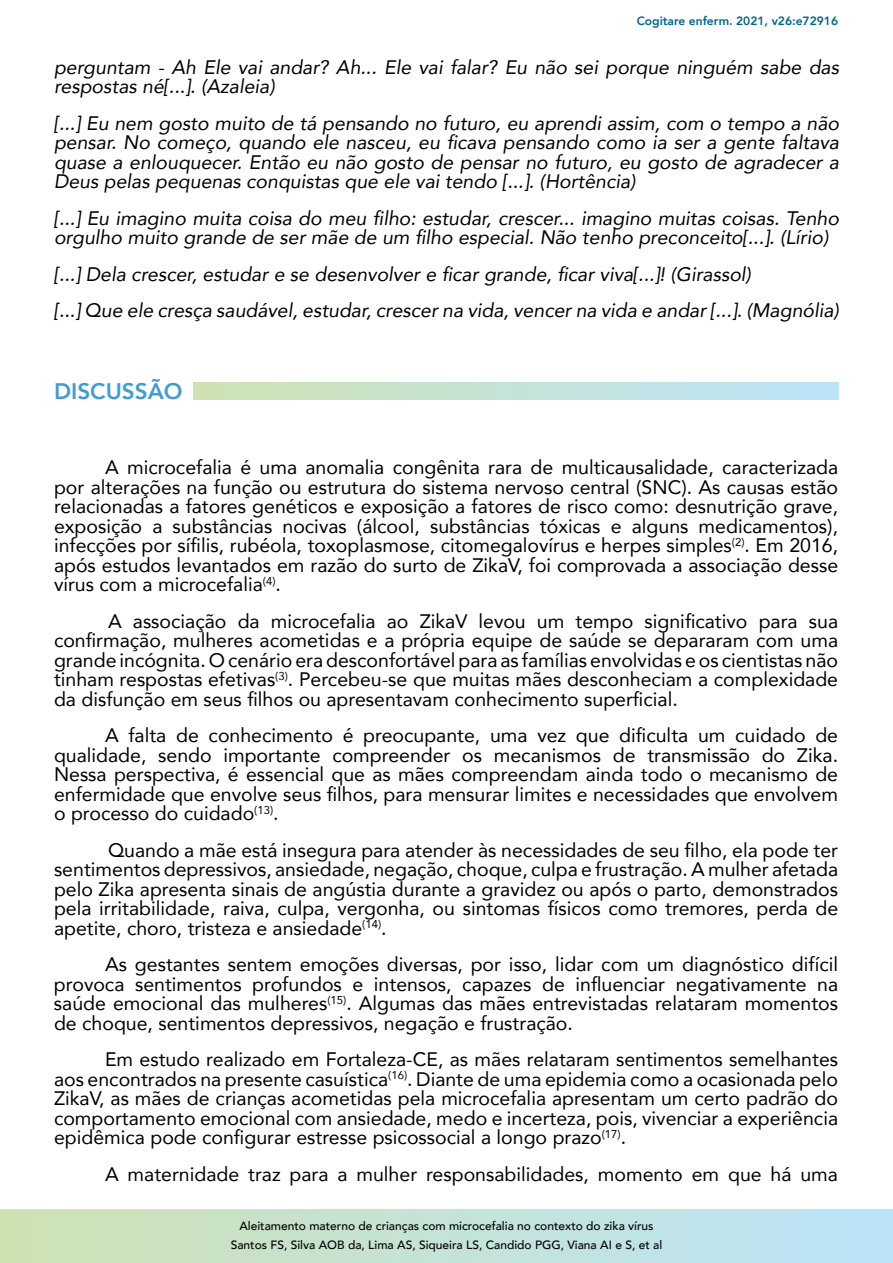
<style>
.page{position:relative;width:893px;height:1263px;background:#fff}
.page>*{position:absolute;margin:0;border:0;box-sizing:border-box;transform-origin:0 0}
.t1{font:800 22.5px "Avenir";color:#409cd4}
.t2{font:19.5px/19.5px "Avenir";color:#000;text-align:justify}
.t3{font:italic 19.5px/19.5px "Avenir";color:#000}
.t4{font:500 12px/18.6px "Avenir";color:#000;text-align:center}
.t5{font:800 12px "Avenir";color:#00658f}
</style>
<div class="page">
<div style="left:193px;top:383px;width:646px;height:16px;background:linear-gradient(to right,#cee2b2,#bae3fb)"></div>
<svg style="left:0;top:1209px;width:893px;height:54px;background:#c4e2d6"></svg>
<p class="t5" style="left:637px;top:12px;width:203px">Cogitare enferm. 2021, v26:e72916</p>
<p class="t3" style="left:54px;top:57px;width:787px">perguntam - Ah Ele vai andar? Ah... Ele vai falar? Eu não sei porque ninguém sabe das respostas né[...]. (Azaleia)</p>
<p class="t3" style="left:54px;top:113px;width:786px;text-align:justify">[...] Eu nem gosto muito de tá pensando no futuro, eu aprendi assim, com o tempo a não pensar. No começo, quando ele nasceu, eu ficava pensando como ia ser a gente faltava quase a enlouquecer. Então eu não gosto de pensar no futuro, eu gosto de agradecer a Deus pelas pequenas conquistas que ele vai tendo [...]. (Hortência)</p>
<p class="t3" style="left:54px;top:208px;width:786px">[...] Eu imagino muita coisa do meu filho: estudar, crescer... imagino muitas coisas. Tenho orgulho muito grande de ser mãe de um filho especial. Não tenho preconceito[...]. (Lírio)</p>
<p class="t3" style="left:54px;top:255px;width:786px;line-height:36.5px">[...] Dela crescer, estudar e se desenvolver e ficar grande, ficar viva[...]! (Girassol)<br>[...] Que ele cresça saudável, estudar, crescer na vida, vencer na vida e andar [...]. (Magnólia)</p>
<p class="t1" style="left:54px;top:374px;width:130px">DISCUSSÃO</p>
<p class="t2" style="left:54px;top:457px;width:786px;text-indent:51px">A microcefalia é uma anomalia congênita rara de multicausalidade, caracterizada por alterações na função ou estrutura do sistema nervoso central (SNC). As causas estão relacionadas a fatores genéticos e exposição a fatores de risco como: desnutrição grave, exposição a substâncias nocivas (álcool, substâncias tóxicas e alguns medicamentos), infecções por sífilis, rubéola, toxoplasmose, citomegalovírus e herpes simples<sup>(2)</sup>. Em 2016, após estudos levantados em razão do surto de ZikaV, foi comprovada a associação desse vírus com a microcefalia<sup>(4)</sup>.</p>
<p class="t2" style="left:54px;top:611px;width:786px;text-indent:54px">A associação da microcefalia ao ZikaV levou um tempo significativo para sua confirmação, mulheres acometidas e a própria equipe de saúde se depararam com uma grande incógnita. O cenário era desconfortável para as famílias envolvidas e os cientistas não tinham respostas efetivas<sup>(3)</sup>. Percebeu-se que muitas mães desconheciam a complexidade da disfunção em seus filhos ou apresentavam conhecimento superficial.</p>
<p class="t2" style="left:54px;top:725px;width:786px;text-indent:51px">A falta de conhecimento é preocupante, uma vez que dificulta um cuidado de qualidade, sendo importante compreender os mecanismos de transmissão do Zika.<br>Nessa perspectiva, é essencial que as mães compreendam ainda todo o mecanismo de enfermidade que envolve seus filhos, para mensurar limites e necessidades que envolvem o processo do cuidado<sup>(13)</sup>.</p>
<p class="t2" style="left:54px;top:840px;width:786px;text-indent:54px">Quando a mãe está insegura para atender às necessidades de seu filho, ela pode ter sentimentos depressivos, ansiedade, negação, choque, culpa e frustração. A mulher afetada pelo Zika apresenta sinais de angústia durante a gravidez ou após o parto, demonstrados pela irritabilidade, raiva, culpa, vergonha, ou sintomas físicos como tremores, perda de apetite, choro, tristeza e ansiedade<sup>(14)</sup>.</p>
<p class="t2" style="left:54px;top:954px;width:786px;text-indent:51px">As gestantes sentem emoções diversas, por isso, lidar com um diagnóstico difícil provoca sentimentos profundos e intensos, capazes de influenciar negativamente na saúde emocional das mulheres<sup>(15)</sup>. Algumas das mães entrevistadas relataram momentos de choque, sentimentos depressivos, negação e frustração.</p>
<p class="t2" style="left:54px;top:1049px;width:786px;text-indent:51px">Em estudo realizado em Fortaleza-CE, as mães relataram sentimentos semelhantes aos encontrados na presente casuística<sup>(16)</sup>. Diante de uma epidemia como a ocasionada pelo ZikaV, as mães de crianças acometidas pela microcefalia apresentam um certo padrão do comportamento emocional com ansiedade, medo e incerteza, pois, vivenciar a experiência epidêmica pode configurar estresse psicossocial a longo prazo<sup>(17)</sup>.</p>
<p class="t2" style="left:105px;top:1164px;width:734px">A maternidade traz para a mulher responsabilidades, momento em que há uma</p>
<p class="t4" style="left:231px;top:1216px;width:433px">Aleitamento materno de crianças com microcefalia no contexto do zika vírus<br>Santos FS, Silva AOB da, Lima AS, Siqueira LS, Candido PGG, Viana AI e S, et al</p>
</div>
